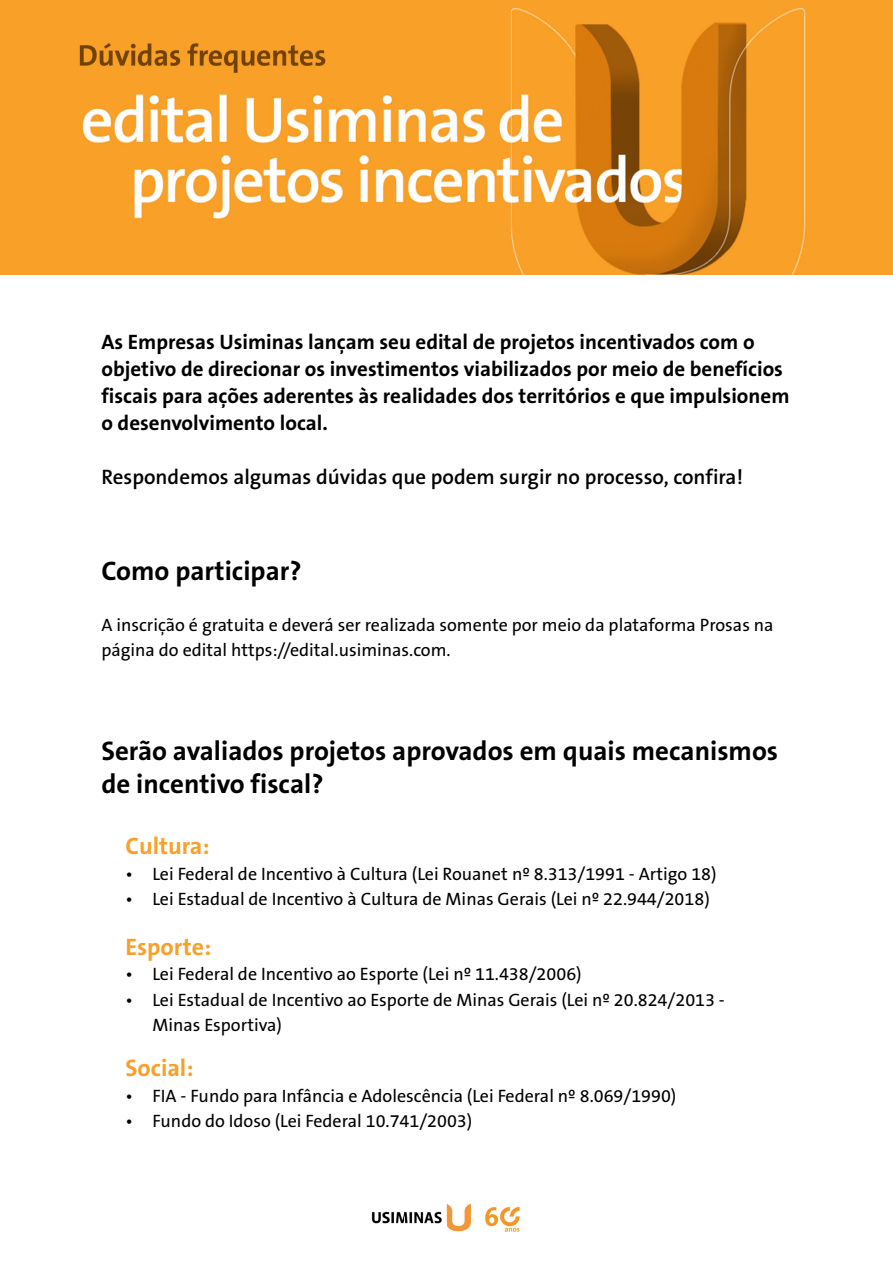
<style>
.page{position:relative;width:893px;height:1263px;background:#fff}
.page>*{position:absolute;margin:0;border:0;box-sizing:border-box;transform-origin:0 0}
.t1{font:700 27px/33px "The Sans B7";color:#000}
.t2{font:700 24px "The Sans B7";color:#f9a028}
.t3{font:700 21px/27px "The Sans B7";color:#000}
.t4{font:600 21px "The Sans B6";color:#000}
.t5{font:18px/25.5px "The Sans B5 Plain";color:#000}
</style>
<div class="page">
<img style="left:371px;top:1203px;width:149px;height:29px">
<img style="left:1px;top:0;width:892px;height:274px">
<p class="t3" style="left:101px;top:329px;width:689px">As Empresas Usiminas lançam seu edital de projetos incentivados com o objetivo de direcionar os investimentos viabilizados por meio de benefícios fiscais para ações aderentes às realidades dos territórios e que impulsionem o desenvolvimento local.</p>
<p class="t4" style="left:101px;top:465px;width:643px">Respondemos algumas dúvidas que podem surgir no processo, confira!</p>
<h1 class="t1" style="left:101px;top:555px;width:202px">Como participar?</h1>
<p class="t5" style="left:101px;top:613px;width:674px">A inscrição é gratuita e deverá ser realizada somente por meio da plataforma Prosas na página do edital https://edital.usiminas.com.</p>
<h1 class="t1" style="left:101px;top:735px;width:678px">Serão avaliados projetos aprovados em quais mecanismos de incentivo fiscal?</h1>
<h2 class="t2" style="left:125px;top:833px;width:86px">Cultura:</h2>
<p class="t5" style="left:125px;top:862px;width:593px">• Lei Federal de Incentivo à Cultura (Lei Rouanet nº 8.313/1991 - Artigo 18)</p>
<p class="t5" style="left:125px;top:887px;width:586px">• Lei Estadual de Incentivo à Cultura de Minas Gerais (Lei nº 22.944/2018)</p>
<h2 class="t2" style="left:125px;top:934px;width:87px">Esporte:</h2>
<p class="t5" style="left:125px;top:962px;width:458px">• Lei Federal de Incentivo ao Esporte (Lei nº 11.438/2006)</p>
<p class="t5" style="left:152px;top:988px;width:574px;text-indent:-27px">• Lei Estadual de Incentivo ao Esporte de Minas Gerais (Lei nº 20.824/2013 -<br>Minas Esportiva)</p>
<h2 class="t2" style="left:125px;top:1055px;width:70px">Social:</h2>
<p class="t5" style="left:125px;top:1083px;width:552px">• FIA - Fundo para Infância e Adolescência (Lei Federal nº 8.069/1990)</p>
<p class="t5" style="left:125px;top:1109px;width:348px">• Fundo do Idoso (Lei Federal 10.741/2003)</p>
</div>
